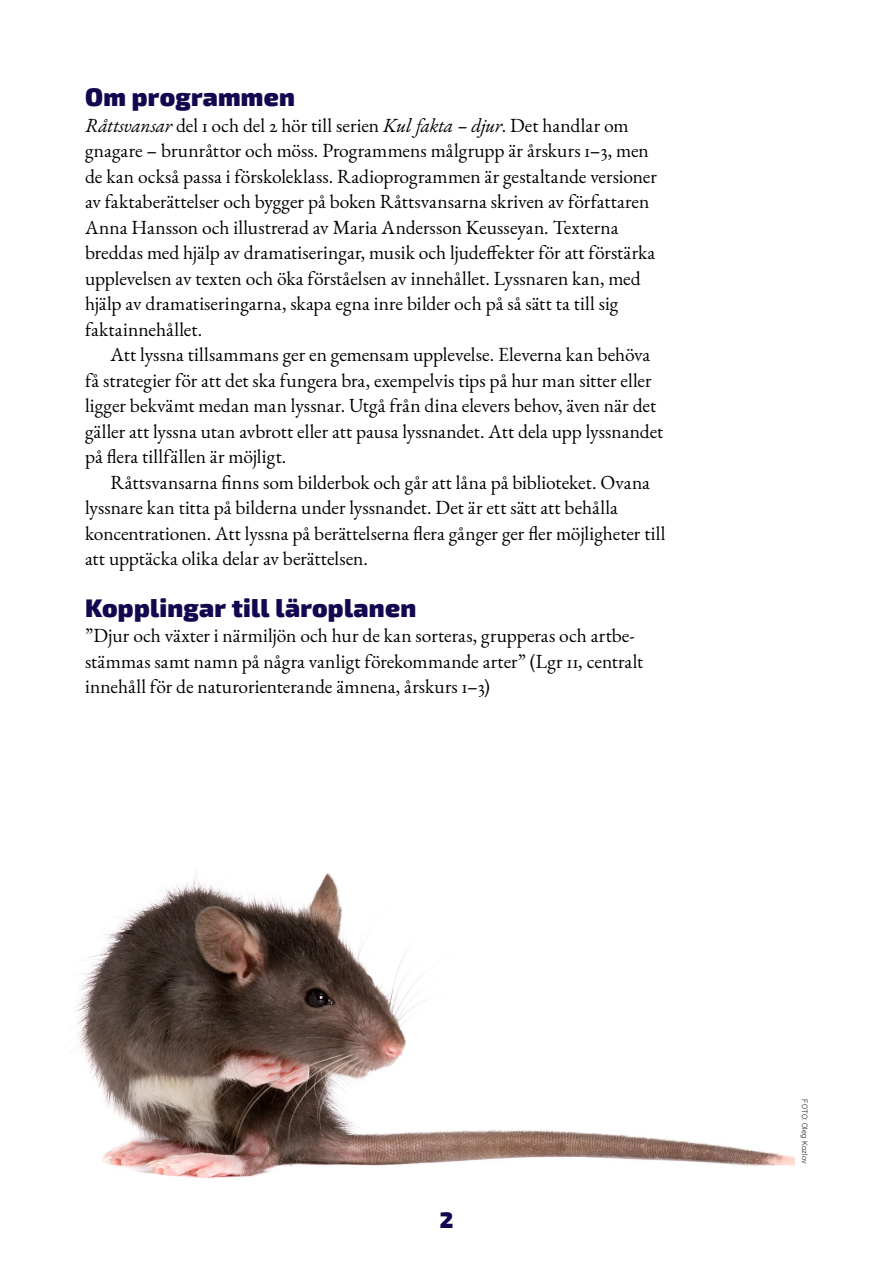
<style>
.page{position:relative;width:893px;height:1263px;background:#fff}
.page>*{position:absolute;margin:0;border:0;box-sizing:border-box;transform-origin:0 0}
.t1{font:900 25.5px "Exo 2";letter-spacing:.01em;color:#12084f}
.t2{font:900 22.5px "Exo 2";color:#12084f}
.t3{font:19.5px/25.5px "EB Garamond";color:#000}
.t4{font:300 7.5px "Roboto";letter-spacing:.035em;color:#000}
.s1{font-style:italic}
</style>
<div class="page">
<img style="left:72px;top:873px;width:722px;height:305px">
<h1 class="t1" style="left:85px;top:82px;width:211px">Om programmen</h1>
<p class="t3" style="left:85px;top:113px;width:573px"><span class="s1">Råttsvansar</span> del 1 och del 2 hör till serien <span class="s1">Kul fakta – djur</span>. Det handlar om gnagare – brunråttor och möss. Programmens målgrupp är årskurs 1–3, men de kan också passa i förskoleklass. Radioprogrammen är gestaltande versioner av faktaberättelser och bygger på boken Råttsvansarna skriven av författaren Anna Hansson och illustrerad av Maria Andersson Keusseyan. Texterna breddas med hjälp av dramatiseringar, musik och ljudeffekter för att förstärka upplevelsen av texten och öka förståelsen av innehållet. Lyssnaren kan, med hjälp av dramatiseringarna, skapa egna inre bilder och på så sätt ta till sig faktainnehållet.</p>
<p class="t3" style="left:85px;top:342px;width:580px;text-indent:26px">Att lyssna tillsammans ger en gemensam upplevelse. Eleverna kan behöva få strategier för att det ska fungera bra, exempelvis tips på hur man sitter eller ligger bekvämt medan man lyssnar. Utgå från dina elevers behov, även när det gäller att lyssna utan avbrott eller att pausa lyssnandet. Att dela upp lyssnandet på flera tillfällen är möjligt.</p>
<p class="t3" style="left:85px;top:470px;width:582px;text-indent:26px">Råttsvansarna finns som bilderbok och går att låna på biblioteket. Ovana lyssnare kan titta på bilderna under lyssnandet. Det är ett sätt att behålla koncentrationen. Att lyssna på berättelserna flera gånger ger fler möjligheter till att upptäcka olika delar av berättelsen.</p>
<h1 class="t1" style="left:85px;top:592px;width:333px">Kopplingar till läroplanen</h1>
<p class="t3" style="left:85px;top:623px;width:560px">”Djur och växter i närmiljön och hur de kan sorteras, grupperas och artbe&shy;stämmas samt namn på några vanligt förekommande arter” (Lgr 11, centralt innehåll för de naturorienterande ämnena, årskurs 1–3)</p>
<p class="t2" style="left:440px;top:1206px;width:15px">2</p>
<p class="t4" style="left:810px;top:1099px;width:66px;rotate:90deg">FOTO: Oleg Kozlov</p>
</div>
